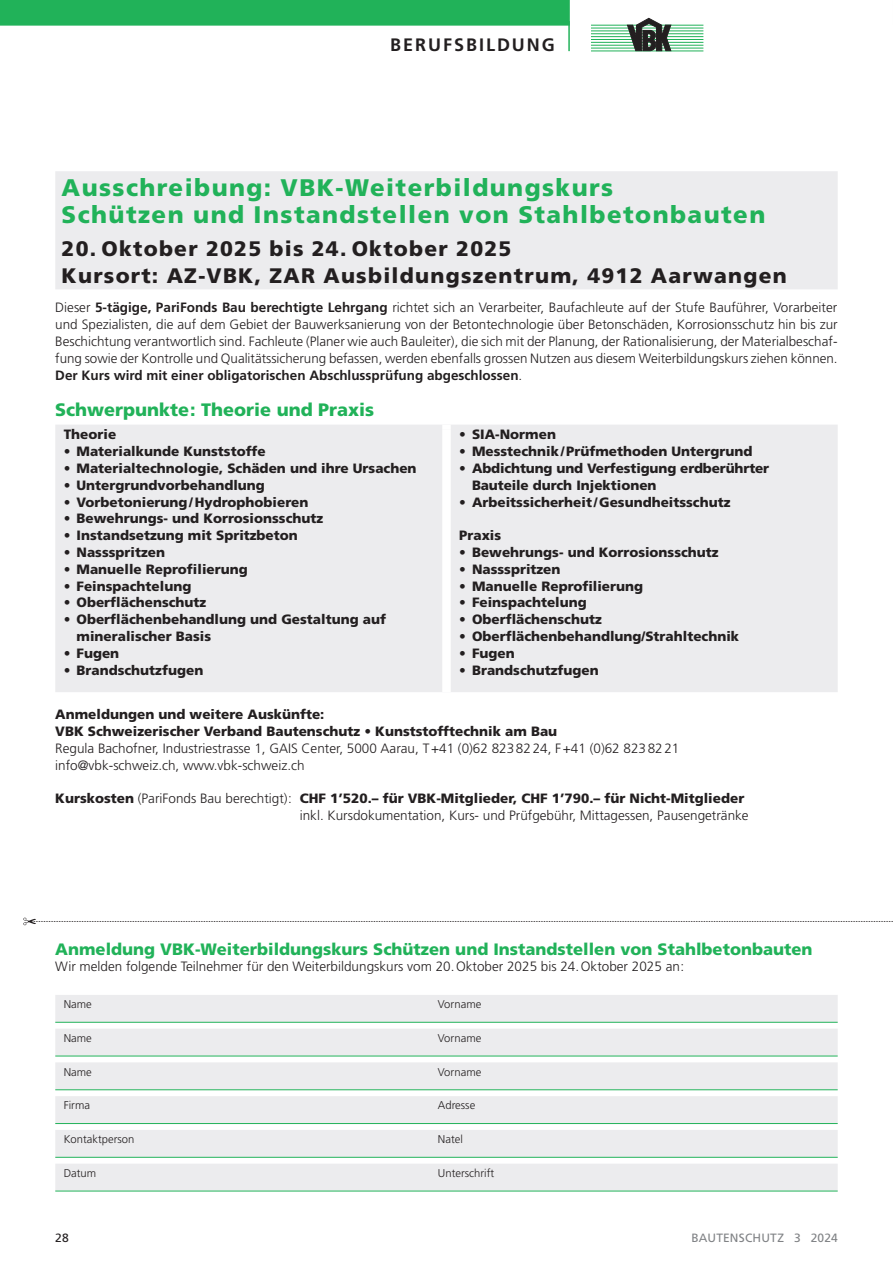
<style>
.page{position:relative;width:893px;height:1263px;background:#fff}
.page>*{position:absolute;margin:0;border:0;box-sizing:border-box;transform-origin:0 0}
.t1{font:900 24px/27px "Frutiger LT Std";letter-spacing:.06em;color:#21b259}
.t2{font:900 21px/27px "Frutiger LT Std";letter-spacing:.06em;color:#231f20}
.t3{font:900 18px "Frutiger LT Std";color:#21b259}
.t4{font:700 18px "Frutiger LT Std";letter-spacing:.11em;color:#231f20}
.t5{font:900 16.5px "Frutiger LT Std";color:#21b259}
.t6{font:300 13.5px/16.8px "Frutiger LT Std";color:#231f20}
.t7{font:900 13.5px/16.8px "Frutiger LT Std";color:#231f20}
.t8{font:12px "Frutiger LT Std";letter-spacing:.015em;color:#808285}
.t9{font:12px "Frutiger LT Std";color:#231f20}
.t10{font:300 11.25px "Frutiger LT Std";color:#231f20}
.s1{font-weight:700}
.s2{font-weight:900}
</style>
<div class="page">
<hr style="left:591px;top:25px;width:112px;height:1px;background:#21b259">
<hr style="left:591px;top:28px;width:112px;height:1px;background:#21b259">
<hr style="left:591px;top:31px;width:112px;height:1px;background:#21b259">
<hr style="left:591px;top:34px;width:112px;height:1px;background:#21b259">
<hr style="left:591px;top:36px;width:112px;height:1px;background:#21b259">
<hr style="left:591px;top:51px;width:112px;height:1px;background:#21b259">
<hr style="left:591px;top:39px;width:112px;height:1px;background:#21b259">
<hr style="left:591px;top:42px;width:112px;height:1px;background:#21b259">
<hr style="left:591px;top:45px;width:112px;height:1px;background:#21b259">
<hr style="left:591px;top:48px;width:112px;height:1px;background:#21b259">
<svg style="left:627px;top:18px;width:44px;height:33px"></svg>
<div style="left:0;top:0;width:570px;height:26px;background:#21b259"></div>
<hr style="left:568px;top:21px;width:2px;height:30px;background:#21b259">
<hr style="left:892px;top:0;width:1px;height:1263px;background:#21b259">
<svg style="left:55px;top:171px;width:783px;height:521px;fill:#ececee"></svg>
<div style="left:442px;top:429px;width:9px;height:263px;background:#fff"></div>
<svg style="left:442px;top:425px;width:9px;height:4px"></svg>
<div style="left:55px;top:995px;width:783px;height:27px;background:#ececee"></div>
<hr style="left:55px;top:1022px;width:783px;height:1px;background:#21b259">
<div style="left:55px;top:1029px;width:783px;height:27px;background:#ececee"></div>
<hr style="left:55px;top:1056px;width:783px;height:1px;background:#21b259">
<div style="left:55px;top:1062px;width:783px;height:27px;background:#ececee"></div>
<hr style="left:55px;top:1089px;width:783px;height:1px;background:#21b259">
<div style="left:55px;top:1096px;width:783px;height:27px;background:#ececee"></div>
<hr style="left:55px;top:1123px;width:783px;height:1px;background:#21b259">
<div style="left:55px;top:1130px;width:783px;height:27px;background:#ececee"></div>
<hr style="left:55px;top:1157px;width:783px;height:1px;background:#21b259">
<div style="left:55px;top:1164px;width:783px;height:27px;background:#ececee"></div>
<hr style="left:55px;top:1191px;width:783px;height:1px;background:#21b259">
<svg style="left:23px;top:918px;width:870px;height:7px"></svg>
<h3 class="t4" style="left:390px;top:34px;width:166px">BERUFSBILDUNG</h3>
<h1 class="t1" style="left:62px;top:174px;width:705px">Ausschreibung: VBK-Weiterbildungskurs<br>Schützen und Instandstellen von Stahlbetonbauten</h1>
<h2 class="t2" style="left:62px;top:235px;width:727px">20. Oktober 2025 bis 24. Oktober 2025<br>Kursort: AZ-VBK, ZAR Ausbildungszentrum, 4912 Aarwangen</h2>
<p class="t6" style="left:55px;top:299px;width:784px;text-align:justify">Dieser <span class="s1">5-tägige, PariFonds Bau berechtigte Lehrgang</span> richtet sich an Verarbeiter, Baufachleute auf der Stufe Bauführer, Vorarbeiter und Spezialisten, die auf dem Gebiet der Bauwerksanierung von der Betontechnologie über Betonschäden, Korrosionsschutz hin bis zur Beschichtung verantwortlich sind. Fachleute (Planer wie auch Bauleiter), die sich mit der Planung, der Rationalisierung, der Materialbeschaf&shy;fung sowie der Kontrolle und Qualitätssicherung befassen, werden ebenfalls grossen Nutzen aus diesem Weiterbildungskurs ziehen können.<br><span class="s1">Der Kurs wird mit einer obligatorischen Abschlussprüfung abgeschlossen</span>.</p>
<h3 class="t3" style="left:55px;top:399px;width:321px">Schwerpunkte: Theorie und Praxis</h3>
<p class="t7" style="left:64px;top:426px;width:54px">Theorie</p>
<p class="t7" style="left:64px;top:443px;width:203px">• Materialkunde Kunststoffe</p>
<p class="t7" style="left:64px;top:460px;width:354px">• Materialtechnologie, Schäden und ihre Ursachen</p>
<p class="t7" style="left:64px;top:477px;width:203px">• Untergrundvorbehandlung</p>
<p class="t7" style="left:64px;top:493px;width:246px">• Vorbetonierung/Hydrophobieren</p>
<p class="t7" style="left:64px;top:510px;width:261px">• Bewehrungs- und Korrosionsschutz</p>
<p class="t7" style="left:64px;top:527px;width:236px">• Instandsetzung mit Spritzbeton</p>
<p class="t7" style="left:64px;top:544px;width:103px">• Nassspritzen</p>
<p class="t7" style="left:64px;top:561px;width:185px">• Manuelle Reprofilierung</p>
<p class="t7" style="left:64px;top:577px;width:129px">• Feinspachtelung</p>
<p class="t7" style="left:64px;top:594px;width:144px">• Oberflächenschutz</p>
<p class="t7" style="left:77px;top:611px;width:311px;text-indent:-13px">• Oberflächenbehandlung und Gestaltung auf mineralischer Basis</p>
<p class="t7" style="left:64px;top:645px;width:57px">• Fugen</p>
<p class="t7" style="left:64px;top:662px;width:141px">• Brandschutzfugen</p>
<p class="t7" style="left:459px;top:426px;width:98px">• SIA-Normen</p>
<p class="t7" style="left:459px;top:443px;width:295px">• Messtechnik/Prüfmethoden Untergrund</p>
<p class="t7" style="left:472px;top:460px;width:299px;text-indent:-13px">• Abdichtung und Verfestigung erdberührter<br>Bauteile durch Injektionen</p>
<p class="t7" style="left:459px;top:493px;width:273px">• Arbeitssicherheit /Gesundheitsschutz</p>
<p class="t7" style="left:459px;top:527px;width:43px">Praxis</p>
<p class="t7" style="left:459px;top:544px;width:261px">• Bewehrungs- und Korrosionsschutz</p>
<p class="t7" style="left:459px;top:561px;width:103px">• Nassspritzen</p>
<p class="t7" style="left:459px;top:577px;width:185px">• Manuelle Reprofilierung</p>
<p class="t7" style="left:459px;top:594px;width:129px">• Feinspachtelung</p>
<p class="t7" style="left:459px;top:611px;width:144px">• Oberflächenschutz</p>
<p class="t7" style="left:459px;top:628px;width:281px">• Oberflächenbehandlung/Strahltechnik</p>
<p class="t7" style="left:459px;top:645px;width:57px">• Fugen</p>
<p class="t7" style="left:459px;top:662px;width:141px">• Brandschutzfugen</p>
<p class="t6" style="left:55px;top:706px;width:626px"><span class="s2">Anmeldungen und weitere Auskünfte:<br>VBK Schweizerischer Verband Bautenschutz</span> • <span class="s2">Kunststofftechnik am Bau<br></span>Regula Bachofner, Industriestrasse 1, GAIS Center, 5000 Aarau, T+41 (0)62 8238224, F+41 (0)62 8238221 info@vbk-schweiz.ch, www.vbk-schweiz.ch</p>
<p class="t6" style="left:300px;top:790px;width:450px;text-indent:-244px"><span class="s2">Kurskosten</span> (PariFonds Bau berechtigt): <span class="s2">CHF 1’520.– für VBK-Mitglieder, CHF 1’790.– für Nicht-Mitglieder </span>inkl. Kursdokumentation, Kurs- und Prüfgebühr, Mittagessen, Pausengetränke</p>
<p class="t5" style="left:55px;top:939px;width:759px">Anmeldung VBK-Weiterbildungskurs Schützen und Instandstellen von Stahlbetonbauten</p>
<p class="t6" style="left:55px;top:958px;width:631px">Wir melden folgende Teilnehmer für den Weiterbildungskurs vom 20.Oktober 2025 bis 24.Oktober 2025 an:</p>
<p class="t10" style="left:64px;top:998px;width:30px">Name</p>
<p class="t10" style="left:438px;top:998px;width:45px">Vorname</p>
<p class="t10" style="left:64px;top:1031px;width:30px">Name</p>
<p class="t10" style="left:438px;top:1031px;width:45px">Vorname</p>
<p class="t10" style="left:64px;top:1065px;width:30px">Name</p>
<p class="t10" style="left:438px;top:1065px;width:45px">Vorname</p>
<p class="t10" style="left:64px;top:1099px;width:28px">Firma</p>
<p class="t10" style="left:438px;top:1099px;width:39px">Adresse</p>
<p class="t10" style="left:64px;top:1133px;width:72px">Kontaktperson</p>
<p class="t10" style="left:438px;top:1133px;width:26px">Natel</p>
<p class="t10" style="left:64px;top:1166px;width:34px">Datum</p>
<p class="t10" style="left:438px;top:1166px;width:58px">Unterschrift</p>
<p class="t9" style="left:55px;top:1231px;width:15px">28</p>
<p class="t8" style="left:692px;top:1231px;width:148px">BAUTENSCHUTZ 3 2024</p>
</div>
